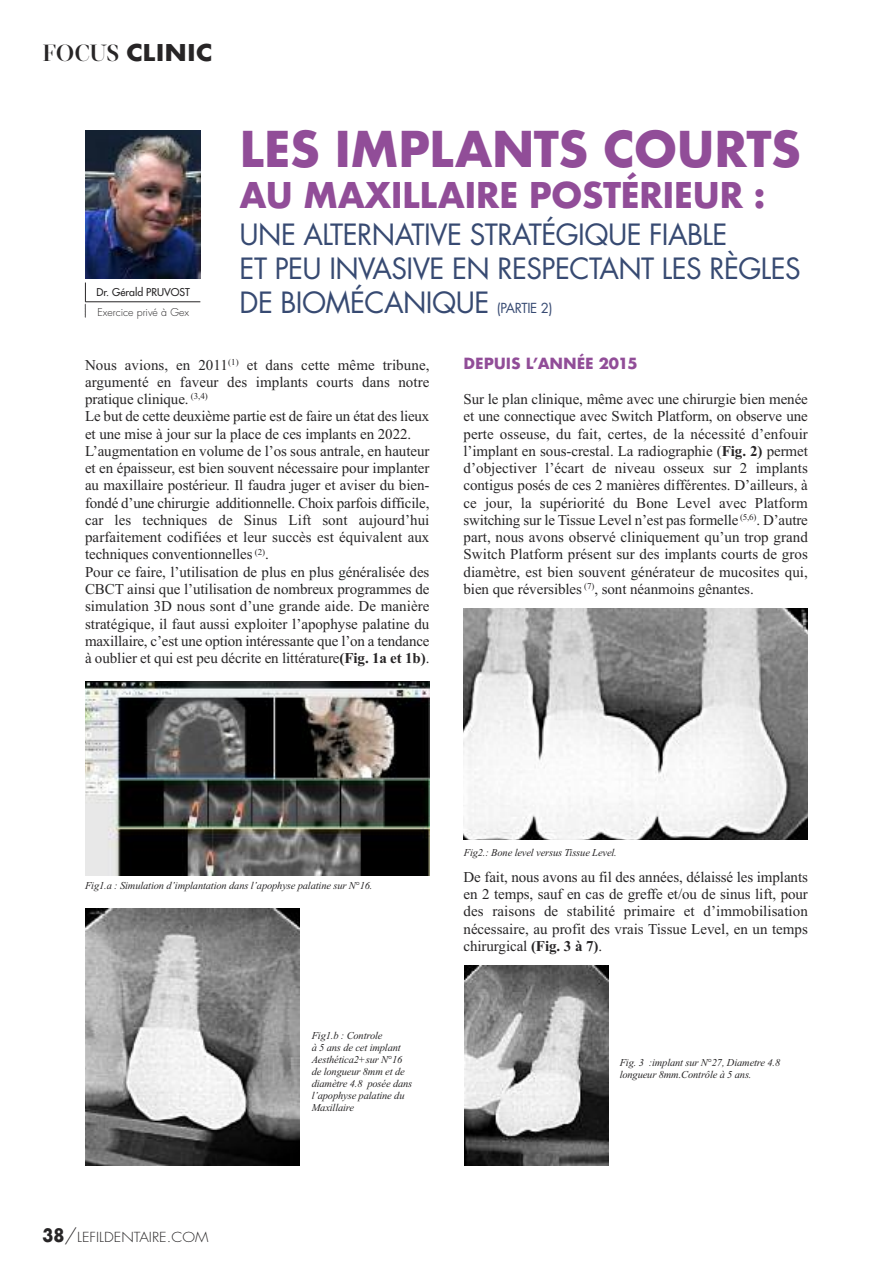
<style>
.page{position:relative;width:893px;height:1263px;background:#fff}
.page>*{position:absolute;margin:0;border:0;box-sizing:border-box;transform-origin:0 0}
.t1{font:700 48px "Futura";letter-spacing:-.02em;color:#914d98}
.t2{font:700 34.5px "Futura";letter-spacing:-.02em;color:#914d98}
.t3{font:28.5px/34px "Futura";letter-spacing:-.02em;color:#374a72}
.t4{font:700 22.5px "Futura";color:#272526;scale:1.1 1}
.t5{font:15px/17.2px "Times New Roman";letter-spacing:-.005em;color:#272526;text-align:justify}
.t6{font:700 15px "Futura";letter-spacing:-.005em;color:#914d98}
.t7{font:300 13.5px "Futura";color:#272526;scale:1.1 1}
.t8{font:italic 10.5px/12px "Times New Roman";letter-spacing:-.015em;color:#272526}
.t9{font:300 10.5px "Futura";color:#272526}
.t10{font:10.5px "Futura";color:#272526}
.s1{font-family:"Velino Condensed Display";font-weight:500;font-size:24px}
.s2{font-size:13.5px}
.s3{font-weight:700}
.s4{font-weight:700;font-size:18px}
.s5{font-size:18px}
</style>
<div class="page">
<img style="left:85px;top:131px;width:115px;height:148px">
<hr style="left:85px;top:301px;width:115px;height:1px;background:#272526">
<svg style="left:85px;top:283px;width:1px;height:35px"></svg>
<img style="left:85px;top:681px;width:344px;height:194px">
<img style="left:85px;top:908px;width:214px;height:257px">
<img style="left:465px;top:965px;width:143px;height:200px">
<img style="left:463px;top:608px;width:345px;height:232px">
<h3 class="t4" style="left:43px;top:36px;width:156px"><span class="s1">FOCUS</span> CLINIC</h3>
<h1 class="t1" style="left:240px;top:114px;width:563px">LES IMPLANTS COURTS</h1>
<h2 class="t2" style="left:240px;top:170px;width:527px">AU MAXILLAIRE POSTÉRIEUR :</h2>
<h3 class="t3" style="left:240px;top:220px;width:563px">UNE ALTERNATIVE STRATÉGIQUE FIABLE<br>ET PEU INVASIVE EN RESPECTANT LES RÈGLES<br>DE BIOMÉCANIQUE <span class="s2">(PARTIE 2)</span></h3>
<p class="t10" style="left:96px;top:287px;width:95px">Dr. Gérald PRUVOST</p>
<p class="t9" style="left:97px;top:308px;width:93px">Exercice privé à Gex</p>
<p class="t5" style="left:85px;top:356px;width:346px;text-align:left">Nous avions, en 2011<sup>(1)</sup> et dans cette même tribune, argumenté en faveur des implants courts dans notre pratique clinique. <sup>(3,4)<br></sup>Le but de cette deuxième partie est de faire un état des lieux et une mise à jour sur la place de ces implants en 2022.<br>L’augmentation en volume de l’os sous antrale, en hauteur et en épaisseur, est bien souvent nécessaire pour implanter au maxillaire postérieur. Il faudra juger et aviser du bien&shy;fondé d’une chirurgie additionnelle. Choix parfois difficile, car les techniques de Sinus Lift sont aujourd’hui parfaitement codifiées et leur succès est équivalent aux techniques conventionnelles <sup>(2)</sup>.<br>Pour ce faire, l’utilisation de plus en plus généralisée des CBCT ainsi que l’utilisation de nombreux programmes de simulation 3D nous sont d’une grande aide. De manière stratégique, il faut aussi exploiter l’apophyse palatine du maxillaire, c’est une option intéressante que l’on a tendance à oublier et qui est peu décrite en littérature<span class="s3">(Fig. 1a et 1b)</span>.</p>
<p class="t6" style="left:463px;top:353px;width:176px">DEPUIS L’ANNÉE 2015</p>
<p class="t5" style="left:463px;top:390px;width:346px">Sur le plan clinique, même avec une chirurgie bien menée et une connectique avec Switch Platform, on observe une perte osseuse, du fait, certes, de la nécessité d’enfouir l’implant en sous-crestal. La radiographie (<span class="s3">Fig. 2)</span> permet d’objectiver l’écart de niveau osseux sur 2 implants contigus posés de ces 2 manières différentes. D’ailleurs, à ce jour, la supériorité du Bone Level avec Platform switching sur le Tissue Level n’est pas formelle <sup>(5,6)</sup>. D’autre part, nous avons observé cliniquement qu’un trop grand Switch Platform présent sur des implants courts de gros diamètre, est bien souvent générateur de mucosites qui, bien que réversibles <sup>(7)</sup>, sont néanmoins gênantes.</p>
<p class="t8" style="left:85px;top:879px;width:289px">Fig1.a : Simulation d’implantation dans l’apophyse palatine sur N°16.</p>
<p class="t7" style="left:43px;top:1230px;width:152px"><span class="s4">38</span><span class="s5">/</span>LEFILDENTAIRE.COM</p>
<p class="t8" style="left:312px;top:1029px;width:102px">Fig1.b : Controle<br>à 5 ans de cet implant<br>Aesthética2+sur N°16 de longueur 8mm et de diamètre 4.8 posée dans l’apophyse palatine du<br>Maxillaire</p>
<p class="t8" style="left:464px;top:846px;width:155px">Fig2.: Bone level versus Tissue Level.</p>
<p class="t5" style="left:463px;top:868px;width:346px">De fait, nous avons au fil des années, délaissé les implants en 2 temps, sauf en cas de greffe et/ou de sinus lift, pour des raisons de stabilité primaire et d’immobilisation nécessaire, au profit des vrais Tissue Level, en un temps chirurgical <span class="s3">(Fig. 3 à 7)</span>.</p>
<p class="t8" style="left:620px;top:1056px;width:162px">Fig. 3 :implant sur N°27, Diametre 4.8 longueur 8mm.Contrôle à 5 ans.</p>
</div>
